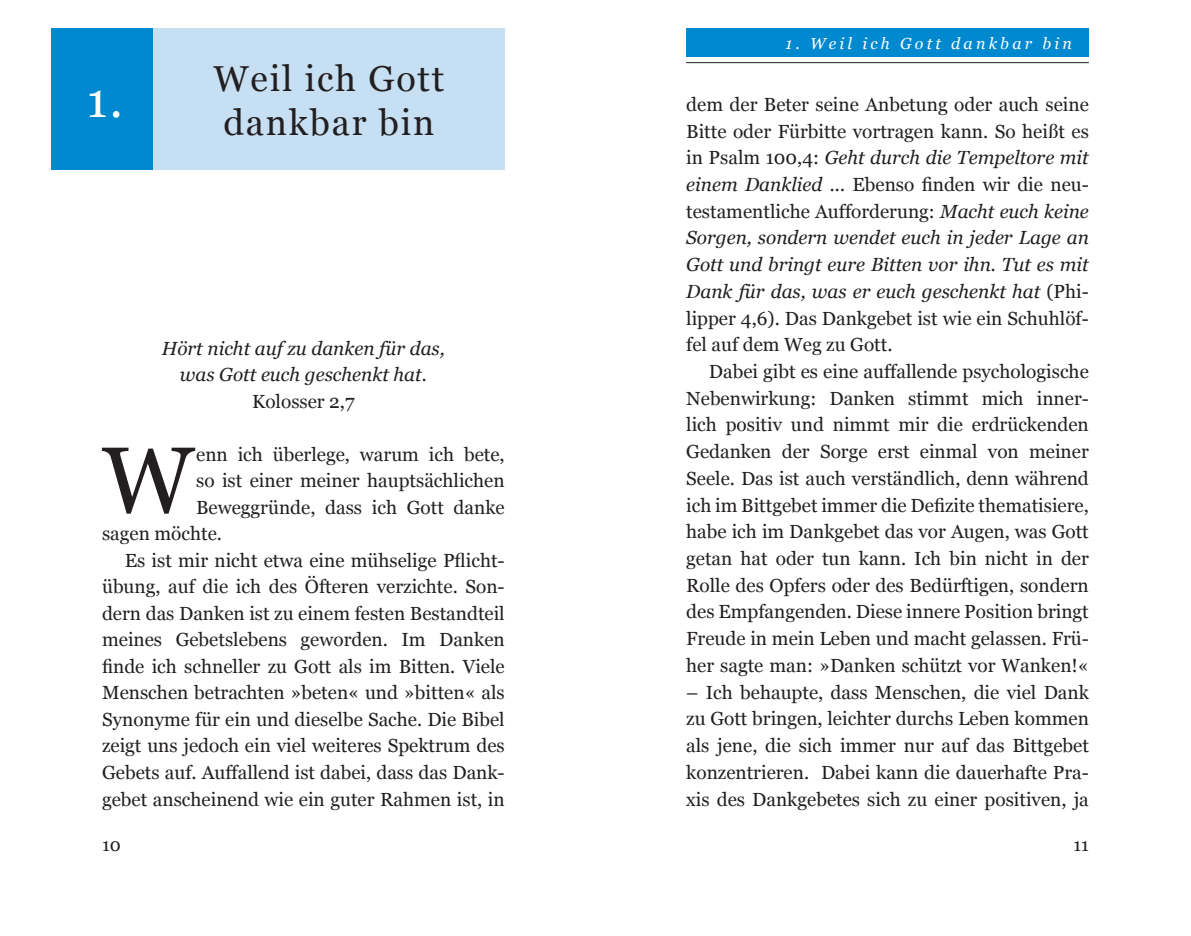
<style>
.page{position:relative;width:1191px;height:936px;background:#fff}
.page>*{position:absolute;margin:0;border:0;box-sizing:border-box;transform-origin:0 0}
.t1{font:94px "Georgia";color:#231f20}
.t2{font:48px "Georgia";color:#fff}
.t3{font:36px/43.2px "Georgia";letter-spacing:.05em;color:#231f20}
.t4{font:19px/26.8px "Georgia";color:#231f20;text-align:justify}
.t5{font:italic 19px/26.6px "Georgia";color:#231f20;text-align:center}
.t6{font:18px "Georgia";color:#231f20}
.t7{font:italic 16px "Georgia";letter-spacing:.2em;color:#fff}
.s1{font-style:italic}
</style>
<div class="page">
<hr style="left:686px;top:62px;width:403px;height:1px;background:#231f20">
<div style="left:686px;top:28px;width:403px;height:29px;background:#0089cf"></div>
<div style="left:51px;top:28px;width:102px;height:142px;background:#0089cf"></div>
<div style="left:153px;top:28px;width:352px;height:142px;background:#c7dff2"></div>
<h2 class="t2" style="left:87px;top:74px;width:37px">1.</h2>
<h3 class="t3" style="left:214px;top:57px;width:232px">Weil ich Gott dankbar bin</h3>
<p class="t5" style="left:162px;top:335px;width:285px">Hört nicht auf zu danken für das, was Gott euch geschenkt hat.</p>
<p class="t4" style="left:252px;top:388px;width:104px">Kolosser 2,7</p>
<h1 class="t1" style="left:102px;top:427px;width:93px">W</h1>
<p class="t4" style="left:196px;top:441px;width:310px">enn ich überlege, warum ich bete,</p>
<p class="t4" style="left:196px;top:467px;width:310px">so ist einer meiner hauptsächlichen</p>
<p class="t4" style="left:196px;top:494px;width:310px">Beweggründe, dass ich Gott danke</p>
<p class="t4" style="left:102px;top:520px;width:121px">sagen möchte.</p>
<p class="t4" style="left:125px;top:547px;width:381px">Es ist mir nicht etwa eine mühselige Pflicht-</p>
<p class="t4" style="left:102px;top:573px;width:404px">übung, auf die ich des Öfteren verzichte. Son-</p>
<p class="t4" style="left:102px;top:600px;width:404px">dern das Danken ist zu einem festen Bestandteil</p>
<p class="t4" style="left:102px;top:626px;width:404px">meines Gebetslebens geworden. Im Danken</p>
<p class="t4" style="left:102px;top:653px;width:404px">finde ich schneller zu Gott als im Bitten. Viele</p>
<p class="t4" style="left:102px;top:679px;width:404px">Menschen betrachten »beten« und »bitten« als</p>
<p class="t4" style="left:102px;top:706px;width:404px">Synonyme für ein und dieselbe Sache. Die Bibel</p>
<p class="t4" style="left:102px;top:732px;width:404px">zeigt uns jedoch ein viel weiteres Spektrum des</p>
<p class="t4" style="left:102px;top:759px;width:404px">Gebets auf. Auffallend ist dabei, dass das Dank-</p>
<p class="t4" style="left:102px;top:785px;width:404px">gebet anscheinend wie ein guter Rahmen ist, in</p>
<p class="t7" style="left:785px;top:34px;width:288px">1. Weil ich Gott dankbar bin</p>
<p class="t4" style="left:686px;top:91px;width:404px">dem der Beter seine Anbetung oder auch seine Bitte oder Fürbitte vortragen kann. So heißt es in Psalm 100,4: <span class="s1">Geht durch die Tempeltore mit einem Danklied ...</span> Ebenso finden wir die neu&shy;testamentliche Aufforderung: <span class="s1">Macht euch keine Sorgen, sondern wendet euch in jeder Lage an Gott und bringt eure Bitten vor ihn. Tut es mit Dank für das, was er euch geschenkt hat</span> (Phi&shy;lipper 4,6). Das Dankgebet ist wie ein Schuhlöf&shy;fel auf dem Weg zu Gott.</p>
<p class="t4" style="left:686px;top:358px;width:404px;text-indent:23px">Dabei gibt es eine auffallende psychologische Nebenwirkung: Danken stimmt mich inner&shy;lich positiv und nimmt mir die erdrückenden Gedanken der Sorge erst einmal von meiner Seele. Das ist auch verständlich, denn während ich im Bittgebet immer die Defizite thematisiere, habe ich im Dankgebet das vor Augen, was Gott getan hat oder tun kann. Ich bin nicht in der Rolle des Opfers oder des Bedürftigen, sondern des Empfangenden. Diese innere Position bringt Freude in mein Leben und macht gelassen. Frü&shy;her sagte man: »Danken schützt vor Wanken!«</p>
<p class="t4" style="left:686px;top:678px;width:404px">– Ich behaupte, dass Menschen, die viel Dank zu Gott bringen, leichter durchs Leben kommen als jene, die sich immer nur auf das Bittgebet konzentrieren. Dabei kann die dauerhafte Pra&shy;xis des Dankgebetes sich zu einer positiven, ja</p>
<p class="t6" style="left:102px;top:834px;width:20px">10</p>
<p class="t6" style="left:1073px;top:834px;width:17px">11</p>
</div>
